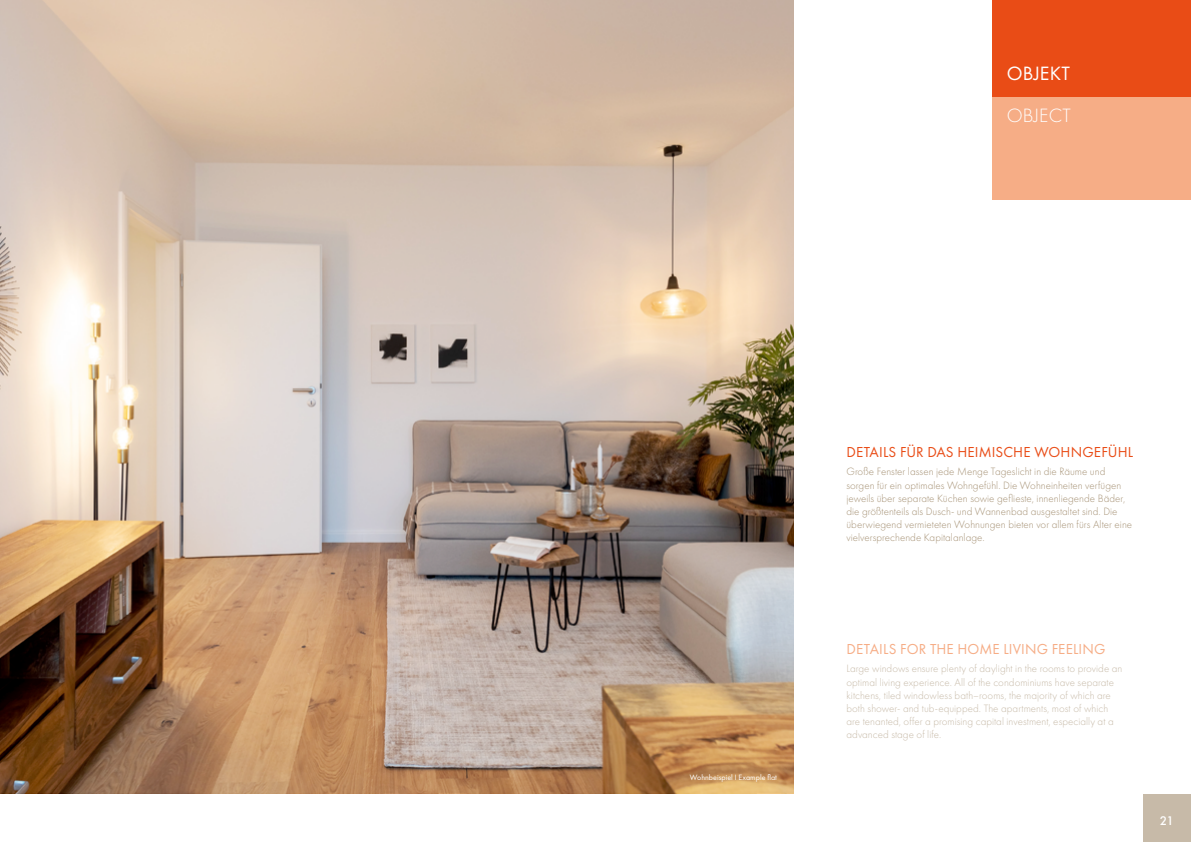
<style>
.page{position:relative;width:1191px;height:842px;background:#fff}
.page>*{position:absolute;margin:0;border:0;box-sizing:border-box;transform-origin:0 0}
.t1{font:20px "Futura PT";letter-spacing:.01em;color:#fff}
.t2{font:300 20px "Futura PT";letter-spacing:.01em;color:#fff}
.t3{font:15px "Futura PT";letter-spacing:.01em;color:#e94c16}
.t4{font:15px "Futura PT";letter-spacing:.01em;color:#f6ad86}
.t5{font:500 13px "Futura PT";color:#fff}
.t6{font:300 11px/13.2px "Futura PT";color:#a69275}
.t7{font:300 11px/13.2px "Futura PT";letter-spacing:.005em;color:#c7baa8}
.t8{font:8px "Futura PT";color:#fff}
</style>
<div class="page">
<div style="left:1142px;top:794px;width:49px;height:48px;background:#c7baa8"></div>
<img style="left:0;top:0;width:794px;height:794px">
<div style="left:992px;top:0;width:199px;height:97px;background:#e94c16"></div>
<div style="left:992px;top:97px;width:199px;height:102px;background:#f6ad86"></div>
<h1 class="t1" style="left:1006px;top:61px;width:65px">OBJEKT</h1>
<h1 class="t2" style="left:1006px;top:104px;width:66px">OBJECT</h1>
<p class="t8" style="left:690px;top:772px;width:89px">Wohnbeispiel I Example flat</p>
<h2 class="t3" style="left:846px;top:443px;width:288px">DETAILS FÜR DAS HEIMISCHE WOHNGEFÜHL</h2>
<p class="t6" style="left:846px;top:465px;width:287px">Große Fenster lassen jede Menge Tageslicht in die Räume und sorgen für ein optimales Wohngefühl. Die Wohneinheiten verfügen jeweils über separate Küchen sowie geflieste, innenliegende Bäder, die größtenteils als Dusch- und Wannenbad ausgestaltet sind. Die überwiegend vermieteten Wohnungen bieten vor allem fürs Alter eine vielversprechende Kapitalanlage.</p>
<h2 class="t4" style="left:846px;top:640px;width:260px">DETAILS FOR THE HOME LIVING FEELING</h2>
<p class="t7" style="left:846px;top:662px;width:277px">Large windows ensure plenty of daylight in the rooms to provide an optimal living experience. All of the condominiums have separate kitchens, tiled windowless bath–rooms, the majority of which are both shower- and tub-equipped. The apartments, most of which are tenanted, offer a promising capital investment, especially at a advanced stage of life.</p>
<p class="t5" style="left:1160px;top:813px;width:15px">21</p>
</div>
